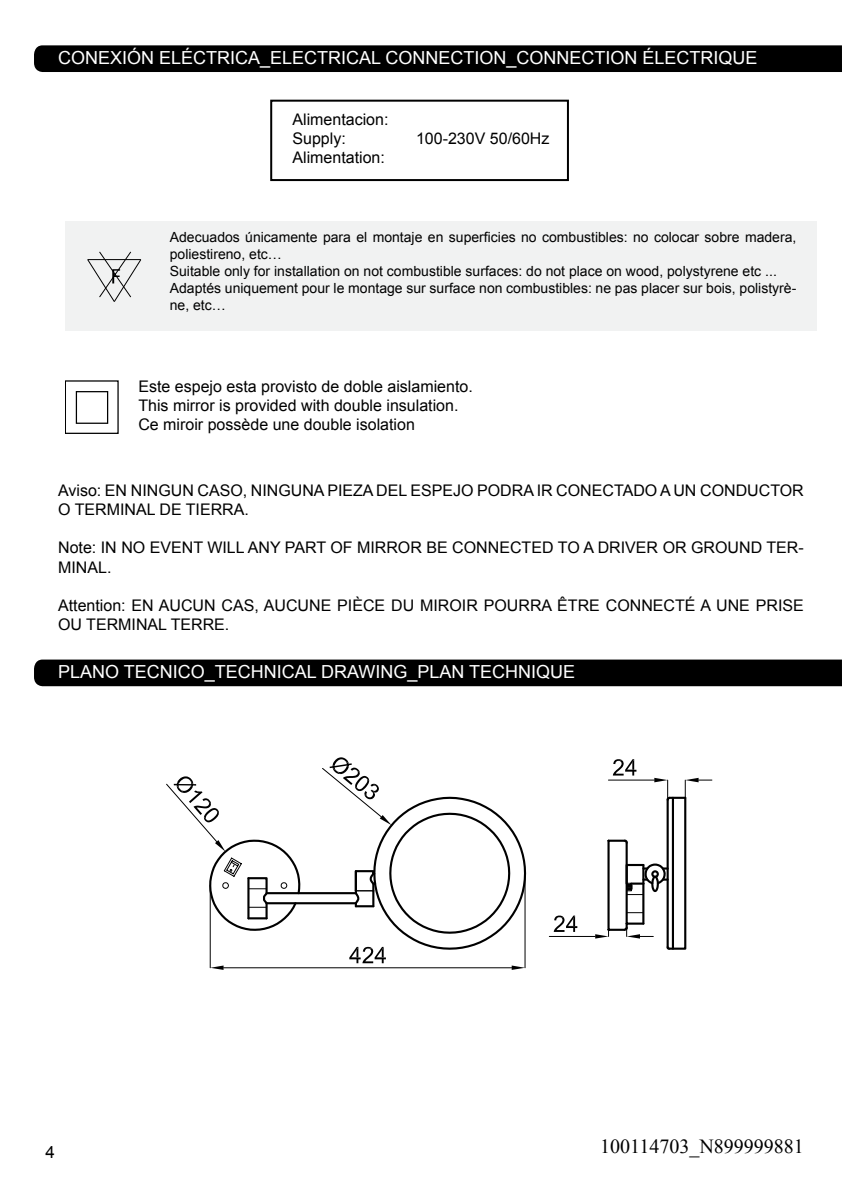
<style>
.page{position:relative;width:842px;height:1191px;background:#fff}
.page>*{position:absolute;margin:0;border:0;box-sizing:border-box;transform-origin:0 0}
.t1{font:20px "Times New Roman";color:#000}
.t2{font:18px "Arial";color:#fff}
.t3{font:17px "Arial";color:#000}
.t4{font:16px/19.2px "Arial";color:#000}
.t5{font:14px/16.8px "Arial";color:#000}
</style>
<div class="page">
<div style="left:34px;top:45px;width:808px;height:27px;background:#000"></div>
<div style="left:34px;top:659px;width:808px;height:27px;background:#000"></div>
<hr style="left:549px;top:936px;width:46px;height:1px;background:#000">
<svg style="left:554px;top:915px;width:23px;height:17px"></svg>
<svg style="left:595px;top:759px;width:117px;height:191px"></svg>
<svg style="left:166px;top:757px;width:361px;height:213px"></svg>
<div style="left:65px;top:380px;width:54px;height:54px;border:1px solid #000"></div>
<div style="left:76px;top:391px;width:32px;height:33px;border:1px solid #000"></div>
<div style="left:65px;top:221px;width:751px;height:109px;background:#f1f2f2"></div>
<svg style="left:87px;top:251px;width:55px;height:51px"></svg>
<div style="left:270px;top:100px;width:299px;height:81px;border:2px solid #000"></div>
<p class="t2" style="left:58px;top:51px;width:701px">CONEXIÓN ELÉCTRICA_ELECTRICAL CONNECTION_CONNECTION ÉLECTRIQUE</p>
<p class="t4" style="left:292px;top:110px;width:98px">Alimentacion:<br>Supply:<br>Alimentation:</p>
<p class="t4" style="left:416px;top:129px;width:135px">100-230V 50/60Hz</p>
<p class="t5" style="left:170px;top:229px;width:628px">Adecuados únicamente para el montaje en superficies no combustibles: no colocar sobre madera, poliestireno, etc…<br>Suitable only for installation on not combustible surfaces: do not place on wood, polystyrene etc ...<br>Adaptés uniquement pour le montage sur surface non combustibles: ne pas placer sur bois, polistyrè&shy;ne, etc…</p>
<p class="t4" style="left:138px;top:377px;width:336px">Este espejo esta provisto de doble aislamiento.<br>This mirror is provided with double insulation.<br>Ce miroir possède une double isolation</p>
<p class="t4" style="left:58px;top:481px;width:747px">Aviso: EN NINGUN CASO, NINGUNA PIEZA DEL ESPEJO PODRA IR CONECTADO A UN CONDUCTOR<br>O TERMINAL DE TIERRA.</p>
<p class="t4" style="left:58px;top:538px;width:747px">Note: IN NO EVENT WILL ANY PART OF MIRROR BE CONNECTED TO A DRIVER OR GROUND TER-<br>MINAL.</p>
<p class="t4" style="left:58px;top:596px;width:747px">Attention: EN AUCUN CAS, AUCUNE PIÈCE DU MIROIR POURRA ÊTRE CONNECTÉ A UNE PRISE<br>OU TERMINAL TERRE.</p>
<p class="t2" style="left:58px;top:665px;width:519px">PLANO TECNICO_TECHNICAL DRAWING_PLAN TECHNIQUE</p>
<p class="t3" style="left:45px;top:1145px;width:11px">4</p>
<p class="t1" style="left:600px;top:1139px;width:205px">100114703_N899999881</p>
</div>
